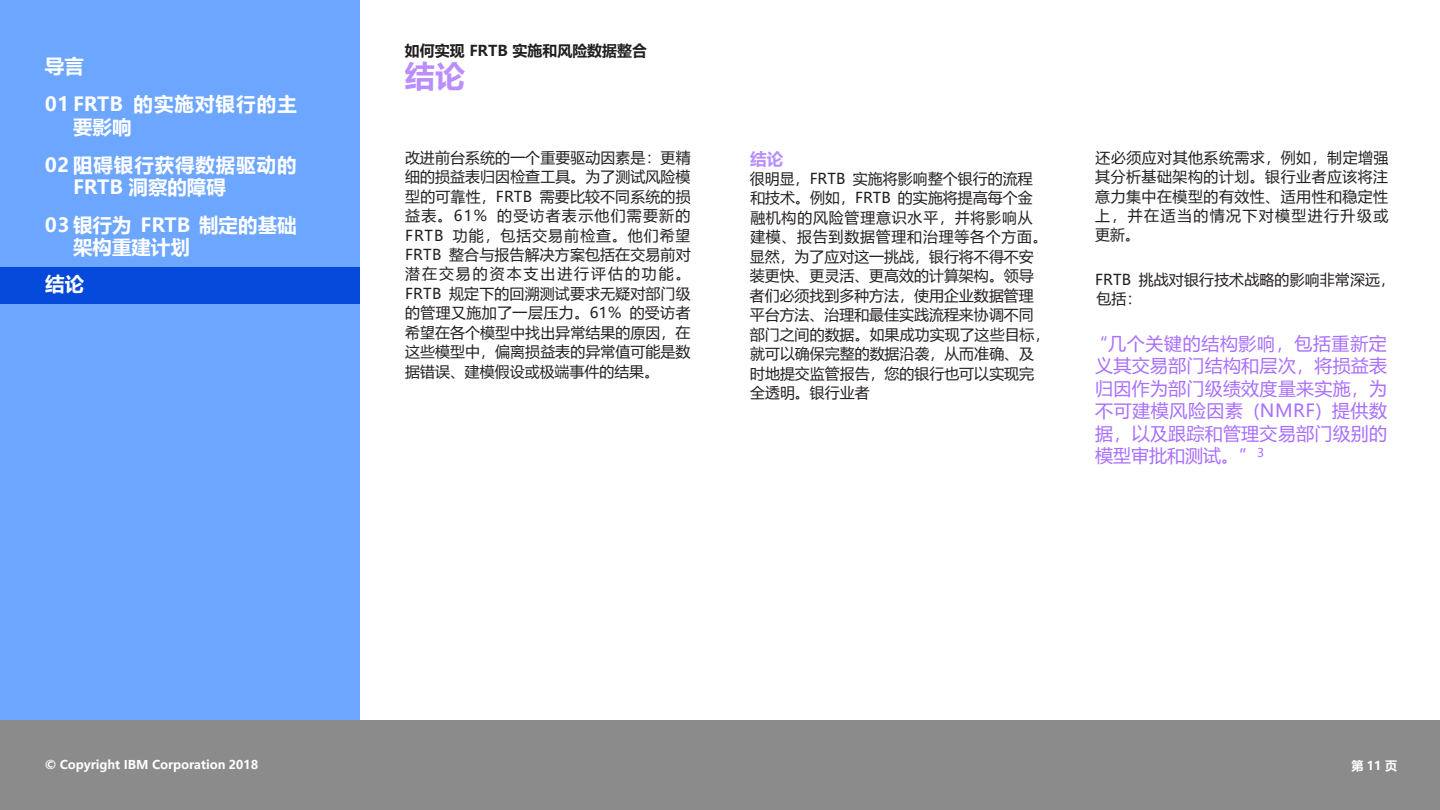
<style>
.page{position:relative;width:1440px;height:810px;background:#fff}
.page>*{position:absolute;margin:0;border:0;box-sizing:border-box;transform-origin:0 0}
.t1{font:700 30px "Microsoft Ya Hei";color:#ba8eff}
.t2{font:700 19.5px/22.5px "Microsoft Ya Hei";letter-spacing:.005em;color:#fff}
.t3{font:700 19.5px/22.5px "Microsoft Ya Hei";letter-spacing:.045em;color:#fff}
.t4{font:700 19.5px/22.5px "Microsoft Ya Hei";letter-spacing:.055em;color:#fff}
.t5{font:18px/22.5px "Microsoft Ya Hei";letter-spacing:.02em;color:#a96fff;text-align:justify}
.t6{font:700 16.5px "Microsoft Ya Hei";color:#ba8eff}
.t7{font:15px/19.5px "Microsoft Ya Hei";color:#231f20;text-align:justify}
.t8{font:15px/19.5px "Microsoft Ya Hei";letter-spacing:.03em;color:#231f20}
.t9{font:700 15px "Microsoft Ya Hei";color:#231f20}
.t10{font:700 12px "Microsoft Ya Hei";color:#fff}
</style>
<div class="page">
<div style="left:0;top:0;width:360px;height:48px;background:#6da6ff"></div>
<div style="left:0;top:303px;width:360px;height:417px;background:#6da6ff"></div>
<div style="left:0;top:720px;width:1440px;height:90px;background:#8b8b8b"></div>
<div style="left:0;top:48px;width:360px;height:37px;background:#6da6ff"></div>
<div style="left:0;top:145px;width:360px;height:61px;background:#6da6ff"></div>
<div style="left:0;top:84px;width:360px;height:62px;background:#6da6ff"></div>
<div style="left:0;top:206px;width:360px;height:61px;background:#6da6ff"></div>
<div style="left:0;top:267px;width:360px;height:36px;background:#0549da"></div>
<p class="t2" style="left:45px;top:54px;width:40px">导言</p>
<p class="t4" style="left:73px;top:92px;width:225px;text-indent:-28px">01 FRTB 的实施对银行的主要影响</p>
<p class="t3" style="left:73px;top:153px;width:225px;text-indent:-28px">02 阻碍银行获得数据驱动的<br>FRTB 洞察的障碍</p>
<p class="t2" style="left:73px;top:213px;width:225px;text-indent:-28px">03 银行为 FRTB 制定的基础架构重建计划</p>
<p class="t2" style="left:45px;top:272px;width:40px">结论</p>
<p class="t9" style="left:405px;top:40px;width:244px">如何实现 FRTB 实施和风险数据整合</p>
<p class="t1" style="left:405px;top:55px;width:62px">结论</p>
<p class="t7" style="left:405px;top:147px;width:287px">改进前台系统的一个重要驱动因素是：更精细的损益表归因检查工具。为了测试风险模型的可靠性，FRTB 需要比较不同系统的损益表。61% 的受访者表示他们需要新的FRTB 功能，包括交易前检查。他们希望FRTB 整合与报告解决方案包括在交易前对潜在交易的资本支出进行评估的功能。FRTB 规定下的回溯测试要求无疑对部门级的管理又施加了一层压力。61% 的受访者希望在各个模型中找出异常结果的原因，在这些模型中，偏离损益表的异常值可能是数据错误、建模假设或极端事件的结果。</p>
<p class="t6" style="left:750px;top:148px;width:35px">结论</p>
<p class="t8" style="left:750px;top:168px;width:300px">很明显，FRTB 实施将影响整个银行的流程和技术。例如，FRTB 的实施将提高每个金融机构的风险管理意识水平，并将影响从建模、报告到数据管理和治理等各个方面。</p>
<p class="t7" style="left:750px;top:246px;width:301px;text-align:left">显然，为了应对这一挑战，银行将不得不安装更快、更灵活、更高效的计算架构。领导者们必须找到多种方法，使用企业数据管理平台方法、治理和最佳实践流程来协调不同部门之间的数据。如果成功实现了这些目标，</p>
<p class="t7" style="left:750px;top:344px;width:286px">就可以确保完整的数据沿袭，从而准确、及时地提交监管报告，您的银行也可以实现完全透明。银行业者</p>
<p class="t7" style="left:1095px;top:147px;width:295px">还必须应对其他系统需求，例如，制定增强其分析基础架构的计划。银行业者应该将注意力集中在模型的有效性、适用性和稳定性上，并在适当的情况下对模型进行升级或更新。</p>
<p class="t7" style="left:1095px;top:269px;width:301px">FRTB 挑战对银行技术战略的影响非常深远，包括：</p>
<p class="t5" style="left:1095px;top:332px;width:293px;text-indent:-6px">“几个关键的结构影响，包括重新定义其交易部门结构和层次，将损益表归因作为部门级绩效度量来实施，为不可建模风险因素 (NMRF) 提供数据，以及跟踪和管理交易部门级别的模型审批和测试。”<sup>3</sup></p>
<p class="t10" style="left:45px;top:756px;width:215px">© Copyright IBM Corporation 2018</p>
<p class="t10" style="left:1351px;top:758px;width:47px">第11页</p>
</div>
